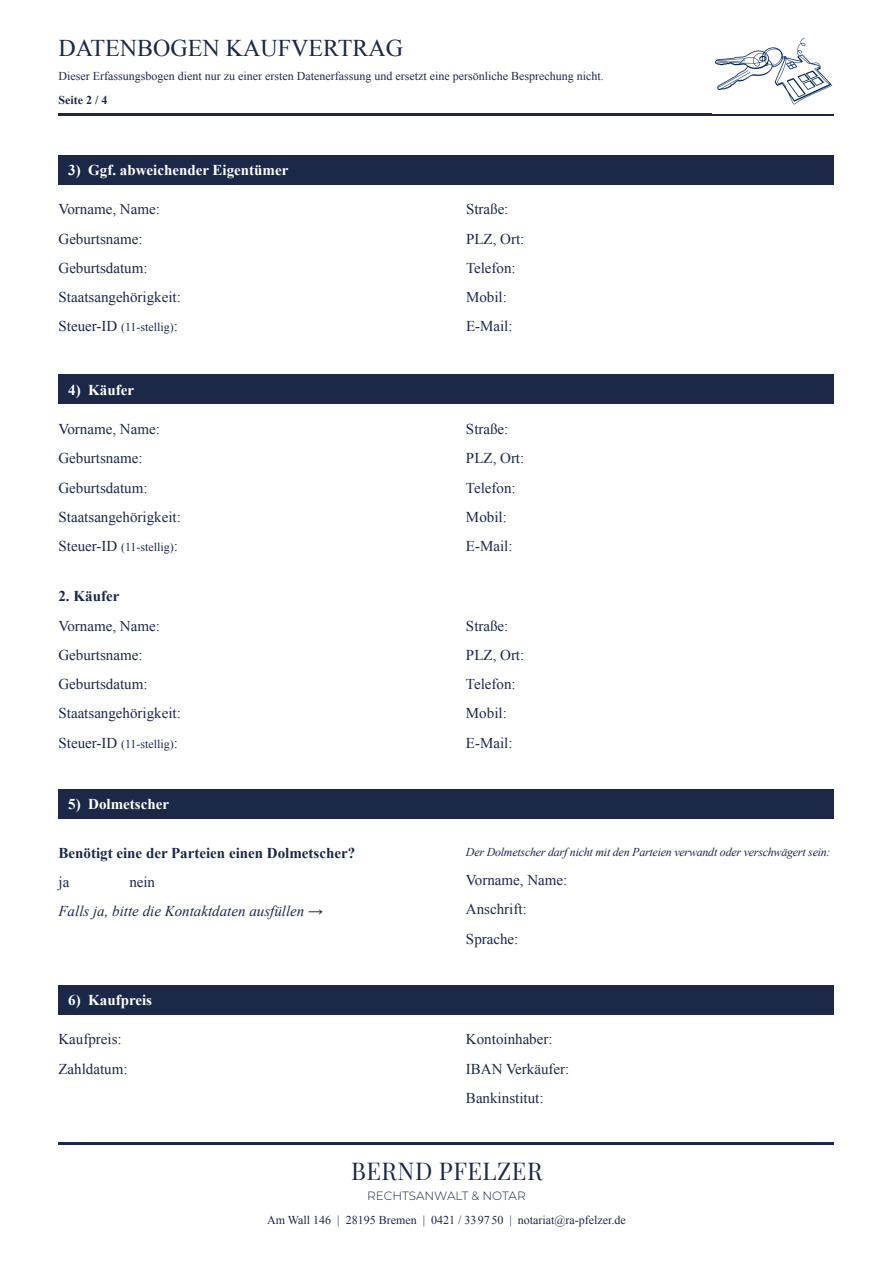
<style>
.page{position:relative;width:893px;height:1263px;background:#fff}
.page>*{position:absolute;margin:0;border:0;box-sizing:border-box;transform-origin:0 0}
.t1{font:24px "Times New Roman";color:#1b2848}
.t2{font:24px "Playfair Display";letter-spacing:.02em;color:#1b2848}
.t3{font:15px/29.2px "Times New Roman";color:#1b2848}
.t4{font:700 15px "Times New Roman";color:#fff}
.t5{font:700 15px "Times New Roman";color:#1b2848}
.t6{font:italic 15px "Times New Roman";color:#1b2848}
.t7{font:12px "Times New Roman";color:#1b2848}
.t8{font:italic 12px "Times New Roman";letter-spacing:-.02em;color:#1b2848}
.t9{font:300 12px "Montserrat";color:#1b2848}
.t10{font:700 12px "Times New Roman";color:#1b2848}
.s1{font-size:15px}
</style>
<div class="page">
<hr style="left:58px;top:113px;width:776px;height:3px;background:#1b2848">
<hr style="left:58px;top:1142px;width:776px;height:3px;background:#1b2848">
<img style="left:714px;top:37px;width:119px;height:68px">
<div style="left:58px;top:155px;width:776px;height:30px;background:#1b2848"></div>
<div style="left:58px;top:375px;width:776px;height:29px;background:#1b2848"></div>
<div style="left:58px;top:789px;width:776px;height:29px;background:#1b2848"></div>
<div style="left:58px;top:985px;width:776px;height:29px;background:#1b2848"></div>
<h1 class="t1" style="left:58px;top:31px;width:346px">DATENBOGEN KAUFVERTRAG</h1>
<p class="t7" style="left:58px;top:68px;width:547px">Dieser Erfassungsbogen dient nur zu einer ersten Datenerfassung und ersetzt eine persönliche Besprechung nicht.</p>
<p class="t10" style="left:58px;top:91px;width:50px">Seite 2 / 4</p>
<p class="t4" style="left:68px;top:159px;width:222px">3) Ggf. abweichender Eigentümer</p>
<p class="t3" style="left:58px;top:195px;width:124px">Vorname, Name:<br>Geburtsname:<br>Geburtsdatum:<br>Staatsangehörigkeit:</p>
<p class="t7" style="left:58px;top:319px;width:121px"><span class="s1">Steuer-ID</span> (11-stellig)<span class="s1">:</span></p>
<p class="t4" style="left:68px;top:379px;width:67px">4) Käufer</p>
<p class="t3" style="left:58px;top:414px;width:124px">Vorname, Name:<br>Geburtsname:<br>Geburtsdatum:<br>Staatsangehörigkeit:</p>
<p class="t7" style="left:58px;top:539px;width:121px"><span class="s1">Steuer-ID</span> (11-stellig)<span class="s1">:</span></p>
<p class="t5" style="left:58px;top:586px;width:62px">2. Käufer</p>
<p class="t3" style="left:58px;top:611px;width:124px">Vorname, Name:<br>Geburtsname:<br>Geburtsdatum:<br>Staatsangehörigkeit:</p>
<p class="t7" style="left:58px;top:735px;width:121px"><span class="s1">Steuer-ID</span> (11-stellig)<span class="s1">:</span></p>
<p class="t4" style="left:68px;top:793px;width:102px">5) Dolmetscher</p>
<p class="t5" style="left:58px;top:842px;width:298px">Benötigt eine der Parteien einen Dolmetscher?</p>
<p class="t3" style="left:58px;top:867px;width:12px">ja</p>
<p class="t3" style="left:129px;top:867px;width:27px">nein</p>
<p class="t6" style="left:58px;top:901px;width:266px">Falls ja, bitte die Kontaktdaten ausfüllen →</p>
<p class="t3" style="left:466px;top:195px;width:60px">Straße:<br>PLZ, Ort:<br>Telefon:<br>Mobil:<br>E-Mail:</p>
<p class="t3" style="left:466px;top:414px;width:60px">Straße:<br>PLZ, Ort:<br>Telefon:<br>Mobil:<br>E-Mail:</p>
<p class="t3" style="left:466px;top:611px;width:60px">Straße:<br>PLZ, Ort:<br>Telefon:<br>Mobil:<br>E-Mail:</p>
<p class="t8" style="left:466px;top:844px;width:366px">Der Dolmetscher darf nicht mit den Parteien verwandt oder verschwägert sein:</p>
<p class="t3" style="left:466px;top:865px;width:103px">Vorname, Name:<br>Anschrift:<br>Sprache:</p>
<p class="t4" style="left:68px;top:989px;width:85px">6) Kaufpreis</p>
<p class="t3" style="left:58px;top:1024px;width:71px">Kaufpreis:<br>Zahldatum:</p>
<p class="t3" style="left:466px;top:1024px;width:105px">Kontoinhaber:<br>IBAN Verkäufer:<br>Bankinstitut:</p>
<h1 class="t2" style="left:351px;top:1153px;width:193px">BERND PFELZER</h1>
<p class="t9" style="left:367px;top:1187px;width:160px">RECHTSANWALT &amp; NOTAR</p>
<p class="t7" style="left:267px;top:1212px;width:360px">Am Wall 146 | 28195 Bremen | 0421 / 33 9750 | notariat@ra-pfelzer.de</p>
</div>
